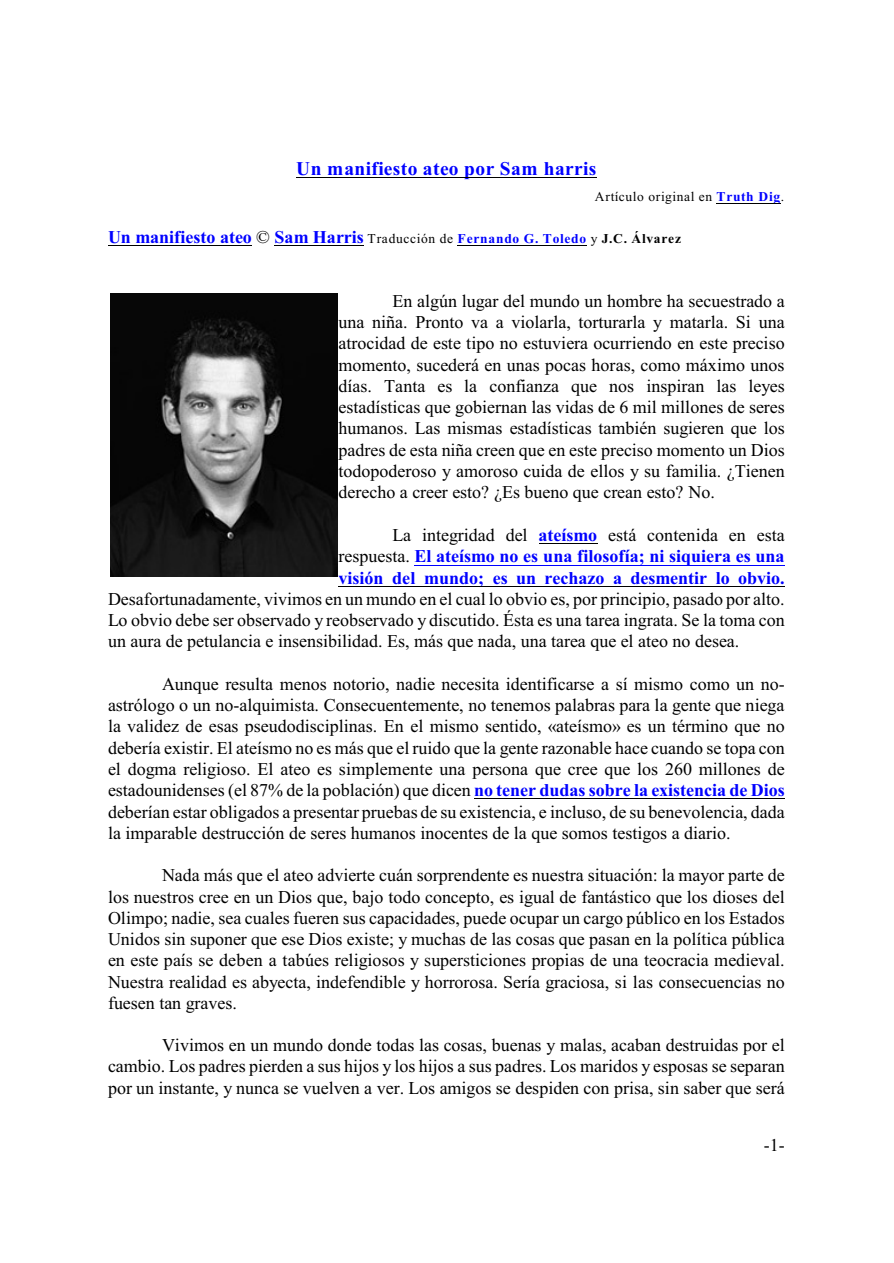
<style>
.page{position:relative;width:894px;height:1263px;background:#fff}
.page>*{position:absolute;margin:0;border:0;box-sizing:border-box;transform-origin:0 0}
.t1{font:700 19.5px "Times New Roman";letter-spacing:.025em;color:#00f}
.t2{font:18px/21.3px "Times New Roman";color:#000;text-align:justify}
.t3{font:700 18px/21.6px "Times New Roman";color:#00f;text-align:justify}
.t4{font:13.5px "Times New Roman";letter-spacing:.045em;color:#000}
.s1{font-weight:700;color:#00f}
.s2{font-weight:400;color:#000}
.s3{font-weight:400;font-size:13.5px;color:#000}
.s4{font-size:13.5px}
.s5{font-size:13.5px;color:#000}
</style>
<div class="page">
<img style="left:110px;top:293px;width:227px;height:284px">
<hr style="left:296px;top:177px;width:301px;height:1px;background:#000">
<hr style="left:717px;top:203px;width:64px;height:1px;background:#000">
<hr style="left:108px;top:245px;width:144px;height:1px;background:#000">
<hr style="left:274px;top:245px;width:90px;height:1px;background:#000">
<hr style="left:458px;top:245px;width:129px;height:1px;background:#000">
<hr style="left:539px;top:543px;width:58px;height:1px;background:#000">
<hr style="left:415px;top:565px;width:370px;height:1px;background:#00f">
<hr style="left:339px;top:586px;width:446px;height:1px;background:#000">
<hr style="left:474px;top:799px;width:311px;height:1px;background:#000">
<p class="t1" style="left:296px;top:162px;width:302px">Un manifiesto ateo por Sam harris</p>
<p class="t4" style="left:595px;top:192px;width:191px">Artículo original en <span class="s1">Truth Dig</span>.</p>
<p class="t3" style="left:108px;top:228px;width:575px">Un manifiesto ateo <span class="s2">©</span> Sam Harris <span class="s3">Traducción de</span> <span class="s4">Fernando G. Toledo</span> <span class="s3">y</span> <span class="s5">J.C. Álvarez</span></p>
<p class="t2" style="left:339px;top:292px;width:448px;text-indent:54px">En algún lugar del mundo un hombre ha secuestrado a una niña. Pronto va a violarla, torturarla y matarla. Si una atrocidad de este tipo no estuviera ocurriendo en este preciso momento, sucederá en unas pocas horas, como máximo unos días. Tanta es la confianza que nos inspiran las leyes estadísticas que gobiernan las vidas de 6 mil millones de seres humanos. Las mismas estadísticas también sugieren que los padres de esta niña creen que en este preciso momento un Dios todopoderoso y amoroso cuida de ellos y su familia. ¿Tienen derecho a creer esto? ¿Es bueno que crean esto? No.</p>
<p class="t3" style="left:339px;top:526px;width:448px;text-indent:54px"><span class="s2">La integridad del</span> ateísmo <span class="s2">está contenida en esta respuesta.</span> El ateísmo no es una filosofía; ni siquiera es una visión del mundo; es un rechazo a desmentir lo obvio.</p>
<p class="t2" style="left:108px;top:590px;width:678px">Desafortunadamente, vivimos en un mundo en el cual lo obvio es, por principio, pasado por alto.<br>Lo obvio debe ser observado y reobservado y discutido. Ésta es una tarea ingrata. Se la toma con un aura de petulancia e insensibilidad. Es, más que nada, una tarea que el ateo no desea.</p>
<p class="t2" style="left:108px;top:675px;width:678px;text-indent:54px">Aunque resulta menos notorio, nadie necesita identificarse a sí mismo como un no&shy;astrólogo o un no-alquimista. Consecuentemente, no tenemos palabras para la gente que niega la validez de esas pseudodisciplinas. En el mismo sentido, «ateísmo» es un término que no debería existir. El ateísmo no es más que el ruido que la gente razonable hace cuando se topa con el dogma religioso. El ateo es simplemente una persona que cree que los 260 millones de estadounidenses (el 87% de la población) que dicen <span class="s1">no tener dudas sobre la existencia de Dios </span>deberían estar obligados a presentar pruebas de su existencia, e incluso, de su benevolencia, dada la imparable destrucción de seres humanos inocentes de la que somos testigos a diario.</p>
<p class="t2" style="left:108px;top:866px;width:678px;text-indent:54px">Nada más que el ateo advierte cuán sorprendente es nuestra situación: la mayor parte de los nuestros cree en un Dios que, bajo todo concepto, es igual de fantástico que los dioses del Olimpo; nadie, sea cuales fueren sus capacidades, puede ocupar un cargo público en los Estados Unidos sin suponer que ese Dios existe; y muchas de las cosas que pasan en la política pública en este país se deben a tabúes religiosos y supersticiones propias de una teocracia medieval.<br>Nuestra realidad es abyecta, indefendible y horrorosa. Sería graciosa, si las consecuencias no fuesen tan graves.</p>
<p class="t2" style="left:108px;top:1036px;width:678px;text-indent:54px">Vivimos en un mundo donde todas las cosas, buenas y malas, acaban destruidas por el cambio. Los padres pierden a sus hijos y los hijos a sus padres. Los maridos y esposas se separan por un instante, y nunca se vuelven a ver. Los amigos se despiden con prisa, sin saber que será</p>
<p class="t2" style="left:764px;top:1136px;width:22px">-1-</p>
</div>
